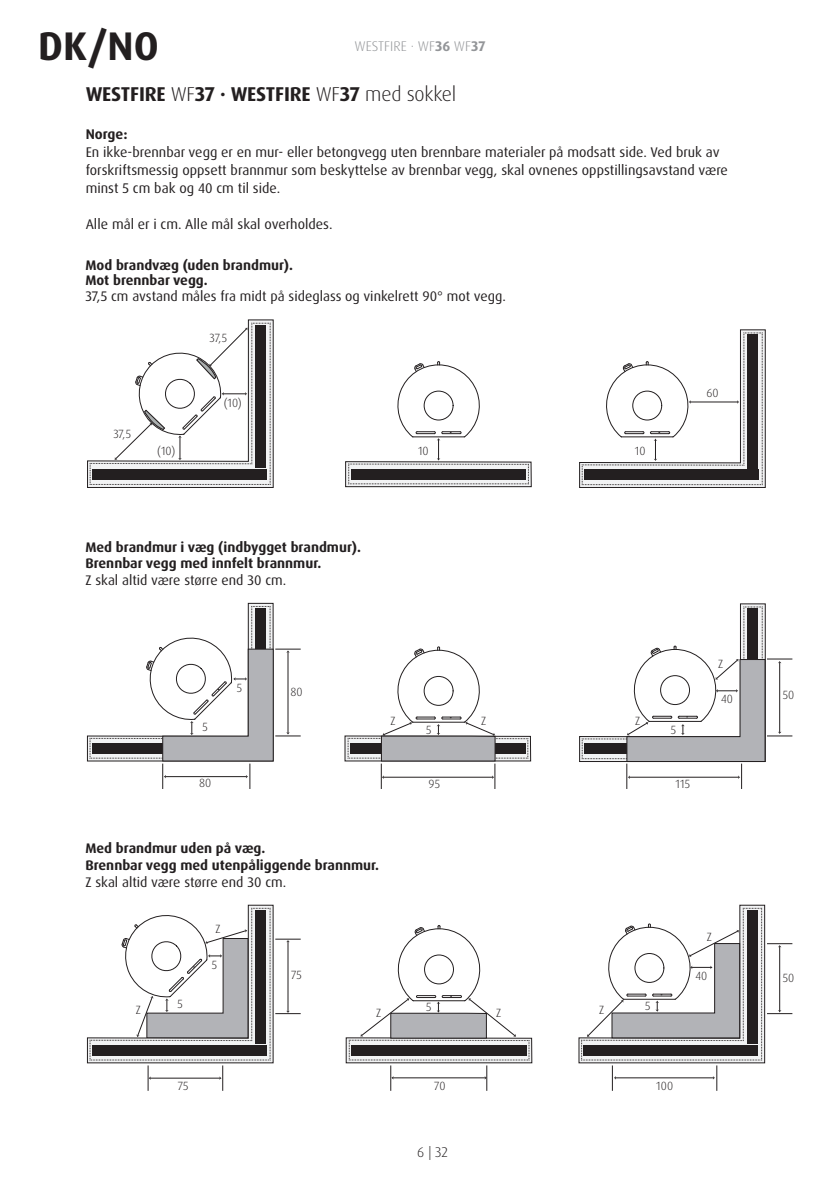
<style>
.page{position:relative;width:840px;height:1191px;background:#fff}
.page>*{position:absolute;margin:0;border:0;box-sizing:border-box;transform-origin:0 0}
.xx_overskrift{font:700 40px "Dax Pro";color:#231f20}
.xx_overskrift-2{font:700 20px "Dax Pro";letter-spacing:-.01em;color:#231f20}
.xx_brød{font:14px/18px "Dax Pro";color:#231f20}
.t1{font:300 14px "Dax Pro";color:#939598}
.xx_mellemrubrik{font:700 14px "Dax Pro";color:#231f20}
.t2{font:300 14px "Dax Pro";color:#231f20}
.t3{font:700 13.8px/16.6px "Dax Pro";color:#231f20}
.t4{font:13.8px/15.4px "Dax Pro";color:#231f20}
.t5{font:300 11.8px "Dax Pro";color:#231f20}
.s1{font-weight:700}
.s2{font-weight:300}
.s3{font-weight:400}
</style>
<div class="page">
<svg style="left:347px;top:463px;width:182px;height:22px"></svg>
<div style="left:345px;top:461px;width:186px;height:26px;border:1px solid #231f20"></div>
<svg style="left:348px;top:361px;width:181px;height:123px"></svg>
<svg style="left:347px;top:646px;width:181px;height:143px"></svg>
<svg style="left:348px;top:925px;width:181px;height:165px"></svg>
<svg style="left:579px;top:329px;width:186px;height:159px"></svg>
<svg style="left:579px;top:603px;width:213px;height:186px"></svg>
<svg style="left:578px;top:904px;width:214px;height:186px"></svg>
<svg style="left:87px;top:603px;width:213px;height:186px"></svg>
<svg style="left:87px;top:904px;width:213px;height:186px"></svg>
<svg style="left:87px;top:319px;width:186px;height:169px"></svg>
<p class="xx_overskrift" style="left:38px;top:20px;width:122px">DK/NO</p>
<p class="t1" style="left:354px;top:37px;width:132px">WESTFIRE · WF<span class="s1">36</span> WF<span class="s1">37</span></p>
<p class="xx_overskrift-2" style="left:86px;top:81px;width:372px">WESTFIRE <span class="s2">WF</span>37 · WESTFIRE <span class="s2">WF</span>37 <span class="s2">med sokkel</span></p>
<p class="xx_mellemrubrik" style="left:86px;top:125px;width:43px">Norge:</p>
<p class="xx_brød" style="left:86px;top:143px;width:643px">En ikke-brennbar vegg er en mur- eller betongvegg uten brennbare materialer på modsatt side. Ved bruk av forskriftsmessig oppsett brannmur som beskyttelse av brennbar vegg, skal ovnenes oppstillingsavstand være minst 5 cm bak og 40 cm til side.</p>
<p class="xx_brød" style="left:86px;top:215px;width:248px">Alle mål er i cm. Alle mål skal overholdes.</p>
<p class="t4" style="left:85px;top:257px;width:421px"><span class="s1">Mod brandvæg (uden brandmur).<br>Mot brennbar vegg.<br></span>37,5 cm avstand måles fra midt på sideglass og vinkelrett 90° mot vegg.</p>
<p class="t5" style="left:209px;top:330px;width:19px">37,5</p>
<p class="t5" style="left:113px;top:426px;width:19px">37,5</p>
<p class="t5" style="left:157px;top:443px;width:19px">(10)</p>
<p class="t5" style="left:223px;top:395px;width:19px">(10)</p>
<p class="t3" style="left:85px;top:538px;width:277px">Med brandmur i væg (indbygget brandmur).<br>Brennbar vegg med innfelt brannmur.<br><span class="s3">Z skal altid være større end 30 cm.</span></p>
<p class="t5" style="left:418px;top:443px;width:12px">10</p>
<p class="t5" style="left:634px;top:443px;width:12px">10</p>
<p class="t5" style="left:706px;top:385px;width:14px">60</p>
<p class="t5" style="left:717px;top:656px;width:7px">Z</p>
<p class="t5" style="left:202px;top:719px;width:7px">5</p>
<p class="t5" style="left:199px;top:775px;width:14px">80</p>
<p class="t5" style="left:236px;top:680px;width:7px">5</p>
<p class="t5" style="left:290px;top:684px;width:14px">80</p>
<p class="t5" style="left:782px;top:687px;width:13px">50</p>
<p class="t5" style="left:720px;top:691px;width:13px">40</p>
<p class="t5" style="left:390px;top:713px;width:7px">Z</p>
<p class="t5" style="left:480px;top:713px;width:7px">Z</p>
<p class="t5" style="left:426px;top:722px;width:7px">5</p>
<p class="t5" style="left:634px;top:713px;width:7px">Z</p>
<p class="t5" style="left:670px;top:722px;width:7px">5</p>
<p class="t5" style="left:428px;top:776px;width:13px">95</p>
<p class="t5" style="left:675px;top:776px;width:16px">115</p>
<p class="t3" style="left:85px;top:840px;width:295px">Med brandmur uden på væg.<br>Brennbar vegg med utenpåliggende brannmur.<br><span class="s3">Z skal altid være større end 30 cm.</span></p>
<p class="t5" style="left:215px;top:921px;width:7px">Z</p>
<p class="t5" style="left:136px;top:1002px;width:7px">Z</p>
<p class="t5" style="left:177px;top:996px;width:7px">5</p>
<p class="t5" style="left:212px;top:957px;width:7px">5</p>
<p class="t5" style="left:291px;top:967px;width:12px">75</p>
<p class="t5" style="left:426px;top:999px;width:7px">5</p>
<p class="t5" style="left:376px;top:1005px;width:7px">Z</p>
<p class="t5" style="left:496px;top:1005px;width:7px">Z</p>
<p class="t5" style="left:598px;top:1002px;width:7px">Z</p>
<p class="t5" style="left:644px;top:998px;width:7px">5</p>
<p class="t5" style="left:706px;top:929px;width:7px">Z</p>
<p class="t5" style="left:695px;top:968px;width:13px">40</p>
<p class="t5" style="left:178px;top:1077px;width:12px">75</p>
<p class="t5" style="left:434px;top:1077px;width:13px">70</p>
<p class="t5" style="left:656px;top:1077px;width:18px">100</p>
<p class="t2" style="left:417px;top:1143px;width:32px">6 | 32</p>
<p class="t5" style="left:782px;top:970px;width:13px">50</p>
</div>
